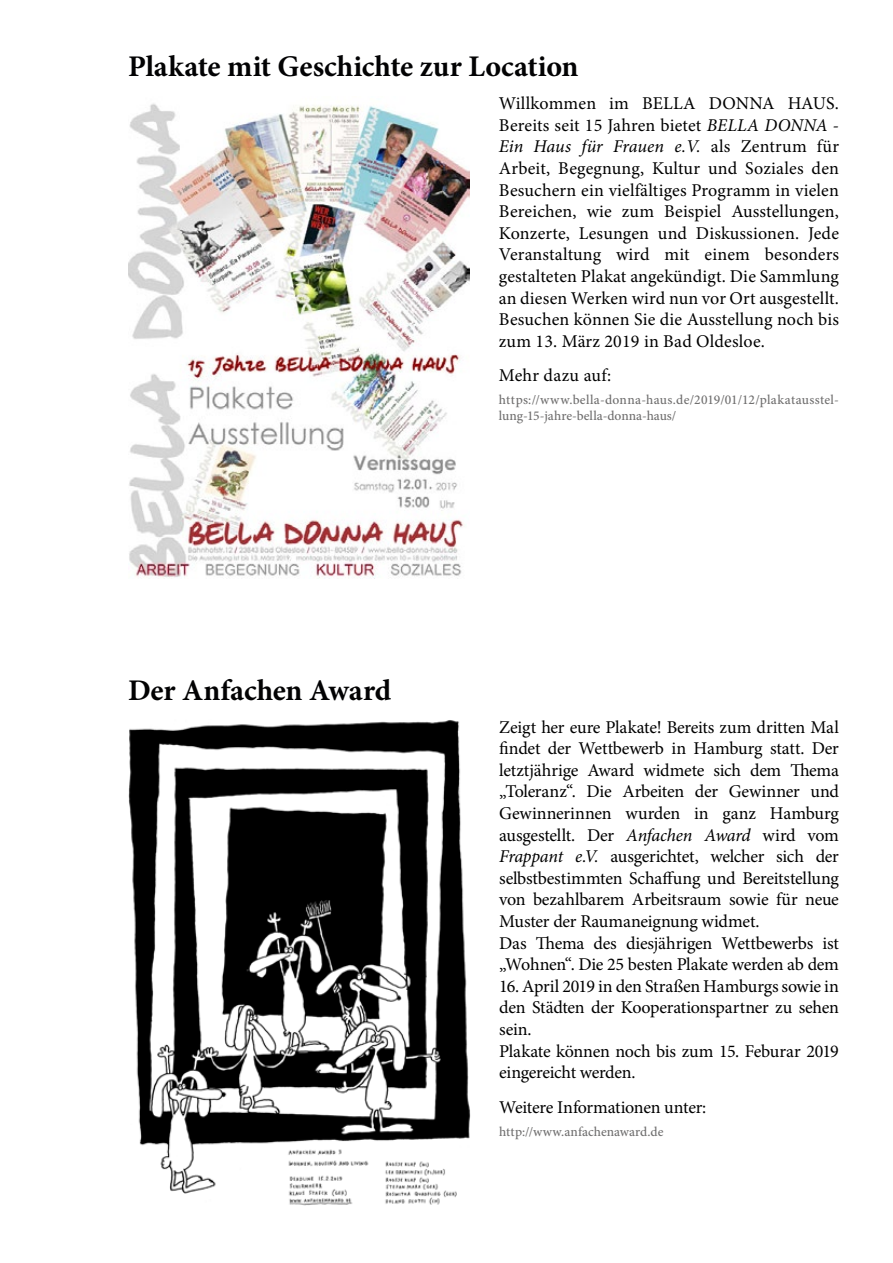
<style>
.page{position:relative;width:893px;height:1263px;background:#fff}
.page>*{position:absolute;margin:0;border:0;box-sizing:border-box;transform-origin:0 0}
.t1{font:700 30px "Minion Pro";letter-spacing:-.005em;color:#020203}
.t2{font:18px/21.6px "Minion Pro";letter-spacing:-.015em;color:#000}
.t3{font:18px "Minion Pro";letter-spacing:.015em;color:#000}
.t4{font:500 13.5px/16.2px "Minion Pro";letter-spacing:.01em;color:#706f6f}
.s1{font-style:italic}
</style>
<div class="page">
<img style="left:128px;top:103px;width:342px;height:476px">
<img style="left:129px;top:720px;width:341px;height:486px">
<h1 class="t1" style="left:128px;top:45px;width:452px">Plakate mit Geschichte zur Location</h1>
<p class="t2" style="left:499px;top:93px;width:342px;text-align:justify">Willkommen im BELLA DONNA HAUS.<br>Bereits seit 15 Jahren bietet <span class="s1">BELLA DONNA - Ein Haus für Frauen e.V.</span> als Zentrum für Arbeit, Begegnung, Kultur und Soziales den Besuchern ein vielfältiges Programm in vielen Bereichen, wie zum Beispiel Ausstellungen, Konzerte, Lesungen und Diskussionen. Jede Veranstaltung wird mit einem besonders gestalteten Plakat angekündigt. Die Sammlung an diesen Werken wird nun vor Ort ausgestellt.<br>Besuchen können Sie die Ausstellung noch bis zum 13. März 2019 in Bad Oldesloe.</p>
<p class="t3" style="left:499px;top:363px;width:114px">Mehr dazu auf:</p>
<h1 class="t1" style="left:128px;top:669px;width:265px">Der Anfachen Award</h1>
<p class="t4" style="left:499px;top:391px;width:342px">https://www.bella-donna-haus.de/2019/01/12/plakatausstel&shy;lung-15-jahre-bella-donna-haus/</p>
<p class="t2" style="left:499px;top:716px;width:341px">Zeigt her eure Plakate! Bereits zum dritten Mal findet der Wettbewerb in Hamburg statt. Der letztjährige Award widmete sich dem Thema „Toleranz“. Die Arbeiten der Gewinner und Gewinnerinnen wurden in ganz Hamburg ausgestellt. Der <span class="s1">Anfachen Award</span> wird vom <span class="s1">Frappant e.V.</span> ausgerichtet, welcher sich der selbstbestimmten Schaffung und Bereitstellung von bezahlbarem Arbeitsraum sowie für neue Muster der Raumaneignung widmet.<br>Das Thema des diesjährigen Wettbewerbs ist „Wohnen“. Die 25 besten Plakate werden ab dem</p>
<p class="t2" style="left:499px;top:975px;width:341px">16. April 2019 in den Straßen Hamburgs sowie in den Städten der Kooperationspartner zu sehen sein.<br>Plakate können noch bis zum 15. Feburar 2019 eingereicht werden.</p>
<p class="t2" style="left:499px;top:1097px;width:209px">Weitere Informationen unter:</p>
<p class="t4" style="left:499px;top:1123px;width:166px">http://www.anfachenaward.de</p>
</div>
